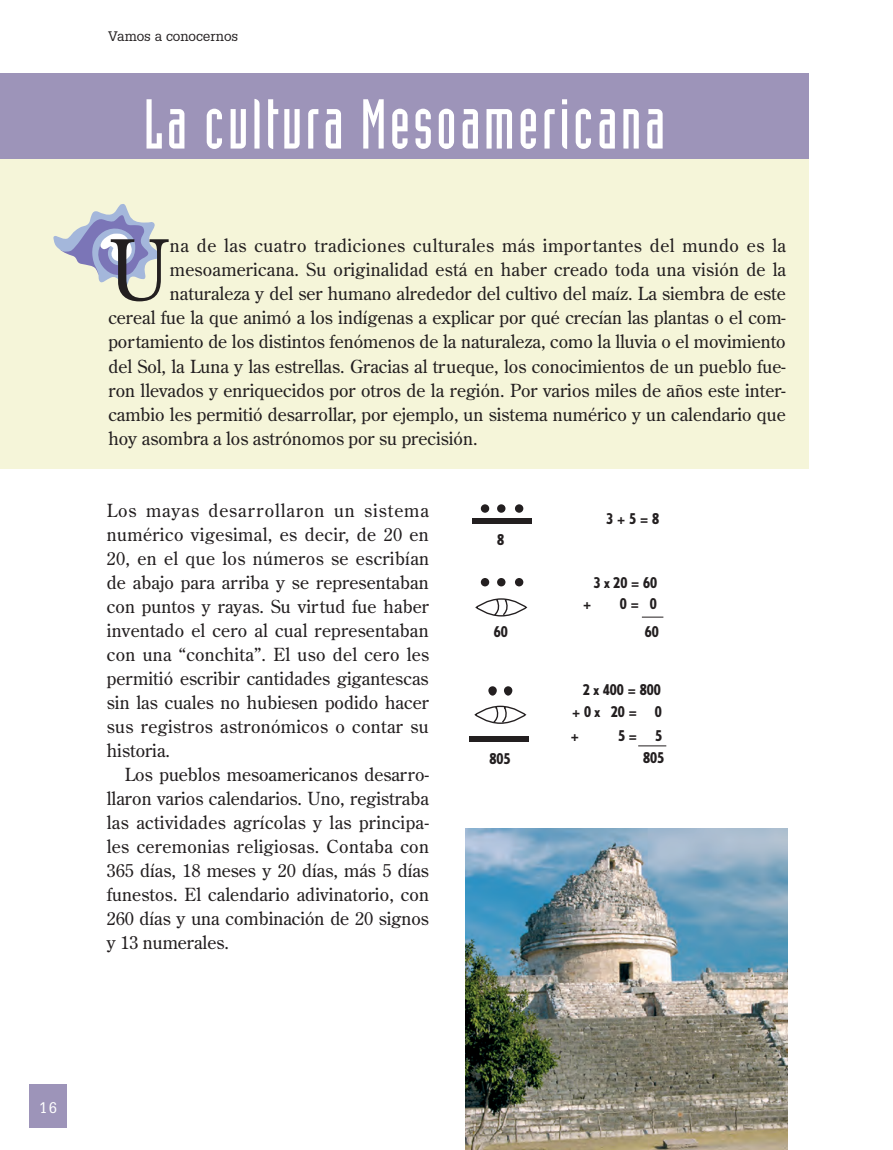
<style>
.page{position:relative;width:893px;height:1150px;background:#fff}
.page>*{position:absolute;margin:0;border:0;box-sizing:border-box;transform-origin:0 0}
.t1{font:83.55px "Century Old Style Std";color:#231f20}
.t2{font:69px "Industria Solid";letter-spacing:.05em;color:#fff}
.t3{font:18px/24px "Century Old Style Std";color:#231f20;text-align:justify}
.t4{font:18px "Century Old Style Std";letter-spacing:.03em;color:#231f20}
.t5{font:15px "Glypha";color:#fff}
.t6{font:800 condensed 14.7px/23.4px "Tempo";color:#231f20;text-align:justify}
.t7{font:13.5px "Glypha";color:#231f20}
</style>
<div class="page">
<div style="left:29px;top:1084px;width:38px;height:43px;background:#9d94b9"></div>
<div style="left:0;top:159px;width:808px;height:309px;background:#f5f5d9"></div>
<div style="left:0;top:73px;width:808px;height:85px;background:#9d94b9"></div>
<img style="left:465px;top:828px;width:322px;height:321px">
<div style="left:481px;top:504px;width:8px;height:8px;background:#231f20;border-radius:50%"></div>
<div style="left:497px;top:504px;width:8px;height:8px;background:#231f20;border-radius:50%"></div>
<div style="left:515px;top:504px;width:8px;height:8px;background:#231f20;border-radius:50%"></div>
<div style="left:472px;top:518px;width:60px;height:5px;background:#231f20"></div>
<div style="left:469px;top:736px;width:60px;height:5px;background:#231f20"></div>
<div style="left:481px;top:578px;width:8px;height:8px;background:#231f20;border-radius:50%"></div>
<div style="left:497px;top:578px;width:8px;height:8px;background:#231f20;border-radius:50%"></div>
<div style="left:515px;top:578px;width:8px;height:8px;background:#231f20;border-radius:50%"></div>
<svg style="left:475px;top:598px;width:53px;height:19px"></svg>
<div style="left:488px;top:686px;width:9px;height:9px;background:#231f20;border-radius:50%"></div>
<div style="left:504px;top:686px;width:8px;height:9px;background:#231f20;border-radius:50%"></div>
<svg style="left:474px;top:705px;width:53px;height:19px"></svg>
<svg style="left:638px;top:745px;width:28px;height:1px"></svg>
<svg style="left:642px;top:616px;width:21px;height:1px"></svg>
<svg style="left:53px;top:204px;width:108px;height:82px"></svg>
<p class="t7" style="left:108px;top:28px;width:132px">Vamos a conocernos</p>
<h2 class="t2" style="left:144px;top:86px;width:523px">La cultura Mesoamericana</h2>
<h1 class="t1" style="left:108px;top:216px;width:63px">U</h1>
<p class="t4" style="left:170px;top:234px;width:618px">na de las cuatro tradiciones culturales más importantes del mundo es la</p>
<p class="t3" style="left:170px;top:257px;width:618px">mesoamericana. Su originalidad está en haber creado toda una visión de la</p>
<p class="t3" style="left:170px;top:281px;width:617px">naturaleza y del ser humano alrededor del cultivo del maíz. La siembra de este</p>
<p class="t3" style="left:108px;top:305px;width:679px">cereal fue la que animó a los indígenas a explicar por qué crecían las plantas o el com-</p>
<p class="t3" style="left:108px;top:329px;width:679px">portamiento de los distintos fenómenos de la naturaleza, como la lluvia o el movimiento</p>
<p class="t3" style="left:108px;top:353px;width:679px">del Sol, la Luna y las estrellas. Gracias al trueque, los conocimientos de un pueblo fue-</p>
<p class="t3" style="left:108px;top:377px;width:679px">ron llevados y enriquecidos por otros de la región. Por varios miles de años este inter-</p>
<p class="t3" style="left:108px;top:401px;width:679px">cambio les permitió desarrollar, por ejemplo, un sistema numérico y un calendario que</p>
<p class="t3" style="left:108px;top:425px;width:371px">hoy asombra a los astrónomos por su precisión.</p>
<p class="t3" style="left:107px;top:497px;width:324px">Los mayas desarrollaron un sistema numérico vigesimal, es decir, de 20 en 20, en el que los números se escribían de abajo para arriba y se representaban con puntos y rayas. Su virtud fue haber inventado el cero al cual representaban con una “conchita”. El uso del cero les permitió escribir cantidades gigantescas sin las cuales no hubiesen podido hacer sus registros astronómicos o contar su historia.</p>
<p class="t3" style="left:107px;top:761px;width:324px;text-indent:18px">Los pueblos mesoamericanos desarro&shy;llaron varios calendarios. Uno, registraba las actividades agrícolas y las principa&shy;les ceremonias religiosas. Contaba con 365 días, 18 meses y 20 días, más 5 días funestos. El calendario adivinatorio, con 260 días y una combinación de 20 signos y 13 numerales.</p>
<p class="t6" style="left:497px;top:528px;width:9px">8</p>
<p class="t6" style="left:606px;top:506px;width:54px">3 + 5 = 8</p>
<p class="t6" style="left:593px;top:570px;width:65px">3 x 20 = 60</p>
<p class="t6" style="left:583px;top:592px;width:10px">+</p>
<p class="t6" style="left:620px;top:592px;width:39px">0 = 0</p>
<p class="t6" style="left:494px;top:619px;width:16px">60</p>
<p class="t6" style="left:645px;top:619px;width:16px">60</p>
<p class="t6" style="left:489px;top:746px;width:23px">805</p>
<p class="t6" style="left:570px;top:677px;width:93px;text-indent:13px">2 x 400 = 800 + 0 x 20 = 0 +</p>
<p class="t6" style="left:618px;top:723px;width:46px">5 = 5</p>
<p class="t6" style="left:643px;top:745px;width:23px">805</p>
<p class="t5" style="left:39px;top:1098px;width:20px">16</p>
</div>
